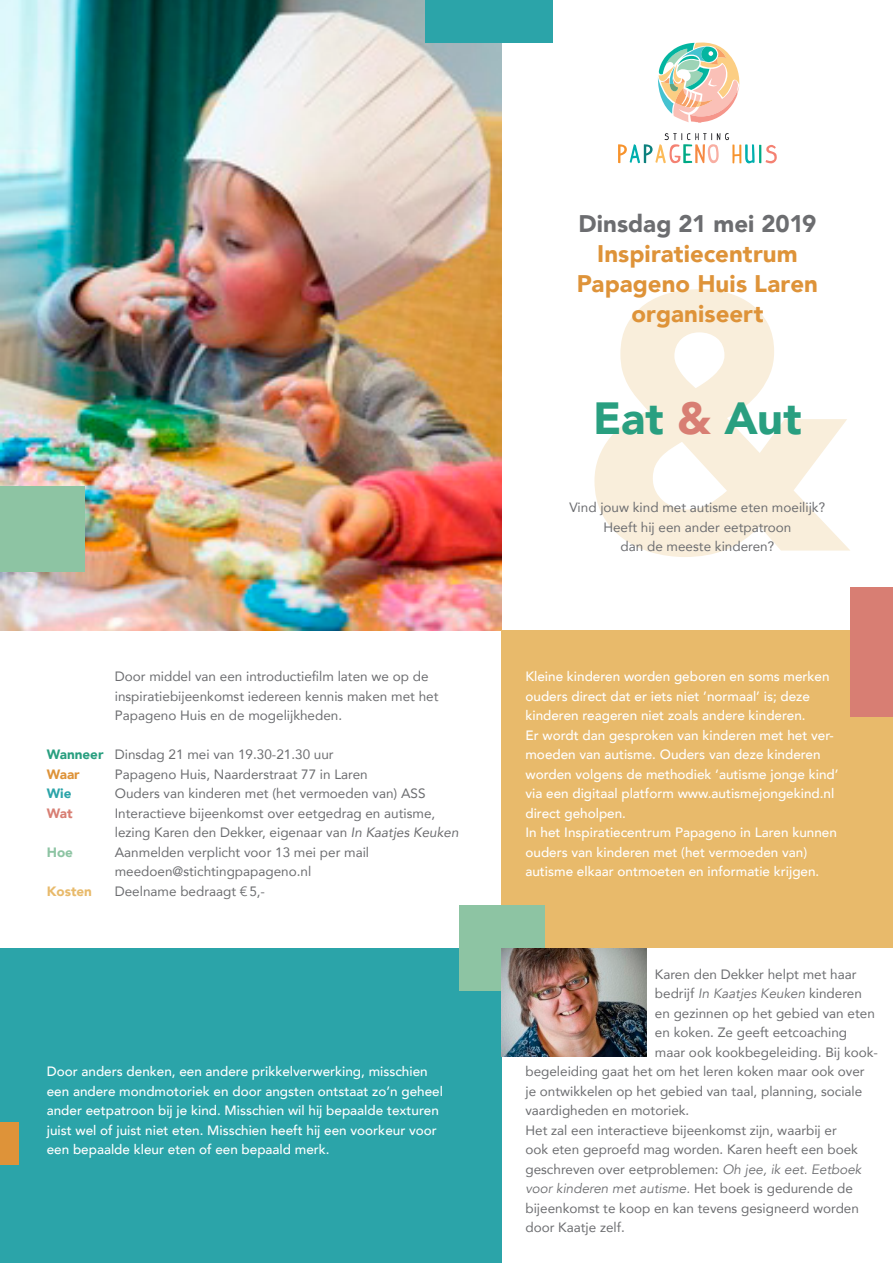
<style>
.page{position:relative;width:893px;height:1263px;background:#fff}
.page>*{position:absolute;margin:0;border:0;box-sizing:border-box;transform-origin:0 0}
.t1{font:900 45px "Avenir";letter-spacing:-.005em;color:#299f80}
.t2{font:900 24px/30px "Avenir";letter-spacing:.005em;color:#de9339;text-align:center}
.t3{font:900 24px "Avenir";color:#6c6d70}
.t4{font:13.5px/19.5px "Avenir";color:#6c6d70}
.t5{font:500 13.5px/19.5px "Avenir";color:#fff}
.t6{font:italic 13.5px "Avenir";color:#6c6d70}
.t7{font:900 13.5px "Avenir";color:#e8ba6b}
.t8{font:900 13.5px "Avenir";color:#2ba4a9}
.t9{font:900 13.5px "Avenir";color:#d87e73}
.t10{font:900 13.5px "Avenir";color:#8dc4a3}
.s1{font-weight:900;color:#299f80}
.s2{font-weight:900;color:#de9339}
.s3{font-style:italic}
.s4{color:#d87e73}
.s5{font-style:normal}
</style>
<div class="page">
<svg style="left:594px;top:289px;width:256px;height:268px;fill:#f9eedb"></svg>
<img style="left:0;top:0;width:502px;height:630px">
<div style="left:502px;top:630px;width:391px;height:318px;background:#e8ba6b"></div>
<div style="left:0;top:948px;width:502px;height:315px;background:#2ba4a9"></div>
<div style="left:850px;top:587px;width:43px;height:130px;background:#d87e73"></div>
<div style="left:0;top:1123px;width:18px;height:42px;background:#de9339"></div>
<div style="left:459px;top:906px;width:85px;height:85px;background:#8dc4a3"></div>
<svg style="left:618px;top:133px;width:159px;height:30px"></svg>
<svg style="left:658px;top:43px;width:82px;height:79px"></svg>
<div style="left:425px;top:0;width:128px;height:43px;background:#2ba4a9"></div>
<div style="left:0;top:486px;width:84px;height:85px;background:#8dc4a3"></div>
<img style="left:502px;top:948px;width:144px;height:109px">
<p class="t4" style="left:115px;top:666px;width:325px">Door middel van een introductiefilm laten we op de inspiratiebijeenkomst iedereen kennis maken met het<br>Papageno Huis en de mogelijkheden.</p>
<p class="t4" style="left:47px;top:744px;width:288px"><span class="s1">Wanneer</span> Dinsdag 21 mei van 19.30-21.30 uur<br><span class="s2">Waar</span></p>
<p class="t4" style="left:115px;top:764px;width:254px">Papageno Huis, Naarderstraat 77 in Laren</p>
<p class="t8" style="left:47px;top:782px;width:26px">Wie</p>
<p class="t4" style="left:115px;top:783px;width:312px">Ouders van kinderen met (het vermoeden van) ASS</p>
<p class="t9" style="left:47px;top:801px;width:27px">Wat</p>
<p class="t4" style="left:115px;top:803px;width:345px">Interactieve bijeenkomst over eetgedrag en autisme, lezing Karen den Dekker, eigenaar van <span class="s3">In Kaatjes Keuken</span></p>
<p class="t10" style="left:47px;top:840px;width:28px">Hoe</p>
<p class="t4" style="left:115px;top:842px;width:256px">Aanmelden verplicht voor 13 mei per mail meedoen@stichtingpapageno.nl</p>
<p class="t7" style="left:47px;top:879px;width:47px">Kosten</p>
<p class="t4" style="left:115px;top:881px;width:152px">Deelname bedraagt €5,-</p>
<p class="t5" style="left:47px;top:1061px;width:398px">Door anders denken, een andere prikkelverwerking, misschien een andere mondmotoriek en door angsten ontstaat zo’n geheel ander eetpatroon bij je kind. Misschien wil hij bepaalde texturen juist wel of juist niet eten. Misschien heeft hij een voorkeur voor een bepaalde kleur eten of een bepaald merk.</p>
<h2 class="t3" style="left:578px;top:203px;width:240px">Dinsdag 21 mei 2019</h2>
<h2 class="t2" style="left:577px;top:238px;width:243px">Inspiratiecentrum<br>Papageno Huis Laren organiseert</h2>
<h1 class="t1" style="left:593px;top:380px;width:210px">Eat <span class="s4">&amp;</span> Aut</h1>
<p class="t4" style="left:570px;top:497px;width:257px;text-align:center">Vind jouw kind met autisme eten moeilijk?<br>Heeft hij een ander eetpatroon<br>dan de meeste kinderen?</p>
<p class="t5" style="left:525px;top:666px;width:315px">Kleine kinderen worden geboren en soms merken ouders direct dat er iets niet ’normaal’ is; deze kinderen reageren niet zoals andere kinderen.<br>Er wordt dan gesproken van kinderen met het ver&shy;moeden van autisme. Ouders van deze kinderen worden volgens de methodiek ‘autisme jonge kind’ via een digitaal platform www.autismejongekind.nl direct geholpen.<br>In het Inspiratiecentrum Papageno in Laren kunnen ouders van kinderen met (het vermoeden van) autisme elkaar ontmoeten en informatie krijgen.</p>
<p class="t4" style="left:655px;top:964px;width:203px">Karen den Dekker helpt met haar</p>
<p class="t4" style="left:655px;top:983px;width:208px">bedrijf <span class="s3">In Kaatjes Keuken</span> kinderen</p>
<p class="t4" style="left:655px;top:1003px;width:221px">en gezinnen op het gebied van eten</p>
<p class="t4" style="left:655px;top:1022px;width:194px">en koken. Ze geeft eetcoaching</p>
<p class="t4" style="left:655px;top:1042px;width:225px">maar ook kookbegeleiding. Bij kook-</p>
<p class="t4" style="left:525px;top:1061px;width:341px">begeleiding gaat het om het leren koken maar ook over</p>
<p class="t4" style="left:525px;top:1081px;width:338px">je ontwikkelen op het gebied van taal, planning, sociale</p>
<p class="t4" style="left:525px;top:1100px;width:165px">vaardigheden en motoriek.</p>
<p class="t4" style="left:525px;top:1120px;width:313px">Het zal een interactieve bijeenkomst zijn, waarbij er</p>
<p class="t4" style="left:525px;top:1139px;width:334px">ook eten geproefd mag worden. Karen heeft een boek</p>
<p class="t4" style="left:525px;top:1159px;width:337px">geschreven over eetproblemen: <span class="s3">Oh jee, ik eet. Eetboek</span></p>
<p class="t6" style="left:525px;top:1180px;width:329px">voor kinderen met autisme. <span class="s5">Het boek is gedurende de</span></p>
<p class="t4" style="left:525px;top:1198px;width:335px">bijeenkomst te koop en kan tevens gesigneerd worden</p>
<p class="t4" style="left:525px;top:1217px;width:101px">door Kaatje zelf.</p>
</div>
